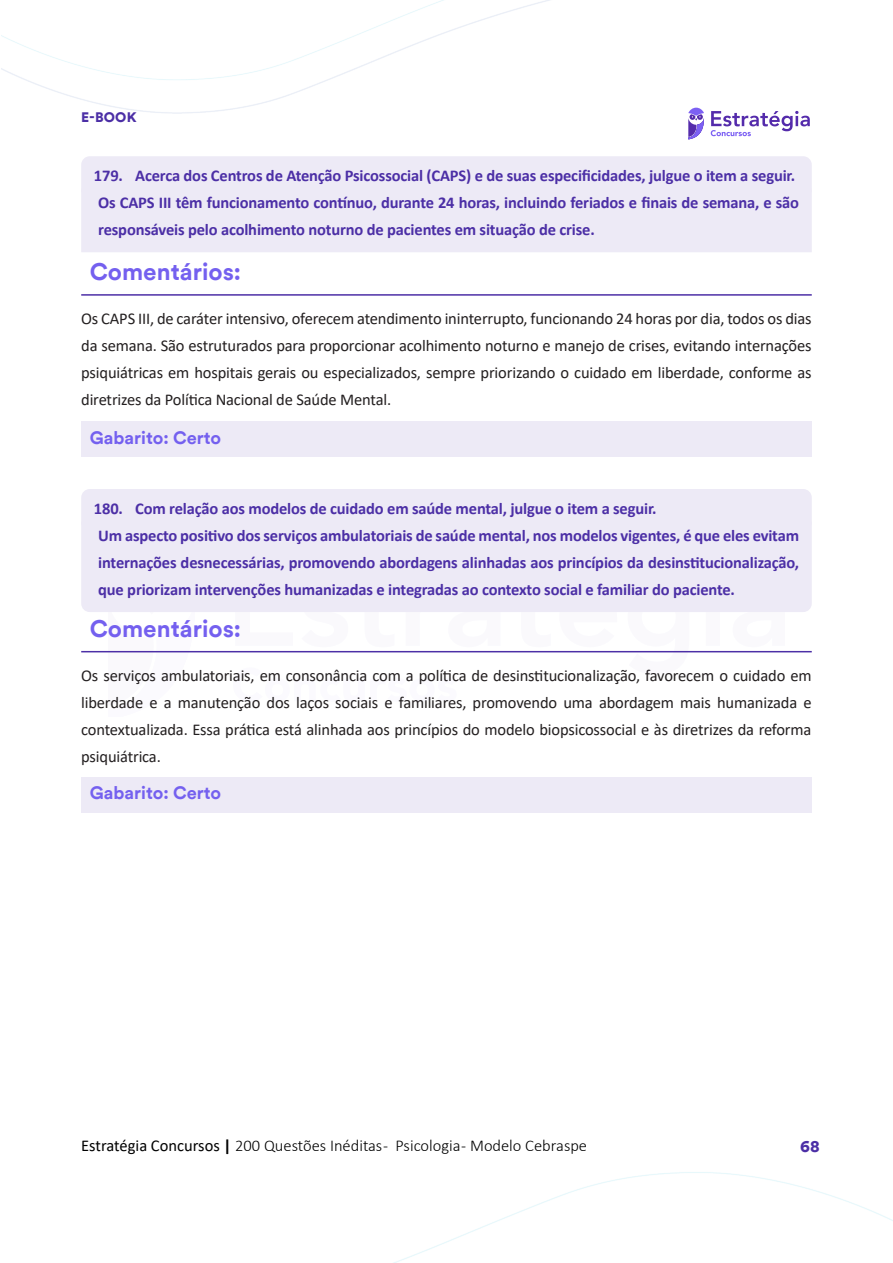
<style>
.page{position:relative;width:893px;height:1263px;background:#fff}
.page>*{position:absolute;margin:0;border:0;box-sizing:border-box;transform-origin:0 0}
.t1{font:700 24px "Circular XXTT";color:#7460ef}
.t2{font:700 18px "Circular XXTT";color:#7460ef}
.t3{font:16.5px/27px "Calibri";letter-spacing:-.01em;color:#231f20;text-align:justify}
.t4{font:700 16.5px/27px "Calibri";letter-spacing:-.01em;color:#4c2fa6}
.t5{font:300 16.5px "Calibri";color:#000}
.t6{font:900 16.5px "Circular XXTT";color:#4c2fa6}
.t7{font:900 13.8px "Circular XXTT";color:#4c2fa6}
.s1{font-weight:400}
.s2{font-weight:700}
</style>
<div class="page">
<img style="left:2px;top:0;width:795px;height:140px">
<svg style="left:108px;top:650px;width:87px;height:3px"></svg>
<svg style="left:628px;top:650px;width:61px;height:3px"></svg>
<div style="left:81px;top:156px;width:731px;height:42px;background:#edeaf6;border-radius:9px"></div>
<div style="left:81px;top:192px;width:731px;height:60px;background:#edeaf6"></div>
<hr style="left:81px;top:294px;width:731px;height:2px;background:#4c2fa6">
<div style="left:81px;top:422px;width:731px;height:35px;background:#edeaf6"></div>
<div style="left:81px;top:489px;width:731px;height:42px;background:#edeaf6;border-radius:9px"></div>
<div style="left:81px;top:516px;width:731px;height:96px;background:#edeaf6;border-radius:9px"></div>
<hr style="left:81px;top:651px;width:731px;height:1px;background:#4c2fa6">
<div style="left:81px;top:777px;width:731px;height:35px;background:#edeaf6"></div>
<svg style="left:688px;top:108px;width:16px;height:31px"></svg>
<svg style="left:711px;top:111px;width:99px;height:25px"></svg>
<p class="t7" style="left:81px;top:108px;width:57px">E-BOOK</p>
<p class="t4" style="left:94px;top:162px;width:707px">179. Acerca dos Centros de Atenção Psicossocial (CAPS) e de suas especificidades, julgue o item a seguir.<br>Os CAPS III têm funcionamento contínuo, durante 24 horas, incluindo feriados e finais de semana, e são responsáveis pelo acolhimento noturno de pacientes em situação de crise.</p>
<h1 class="t1" style="left:90px;top:255px;width:153px">Comentários:</h1>
<p class="t3" style="left:81px;top:304px;width:732px">Os CAPS III, de caráter intensivo, oferecem atendimento ininterrupto, funcionando 24 horas por dia, todos os dias da semana. São estruturados para proporcionar acolhimento noturno e manejo de crises, evitando internações psiquiátricas em hospitais gerais ou especializados, sempre priorizando o cuidado em liberdade, conforme as diretrizes da Política Nacional de Saúde Mental.</p>
<p class="t2" style="left:90px;top:425px;width:133px">Gabarito: Certo</p>
<p class="t4" style="left:94px;top:495px;width:707px">180. Com relação aos modelos de cuidado em saúde mental, julgue o item a seguir.<br>Um aspecto positivo dos serviços ambulatoriais de saúde mental, nos modelos vigentes, é que eles evitam internações desnecessárias, promovendo abordagens alinhadas aos princípios da desinstitucionalização, que priorizam intervenções humanizadas e integradas ao contexto social e familiar do paciente.</p>
<h1 class="t1" style="left:90px;top:612px;width:153px">Comentários:</h1>
<p class="t3" style="left:81px;top:661px;width:732px">Os serviços ambulatoriais, em consonância com a política de desinstitucionalização, favorecem o cuidado em liberdade e a manutenção dos laços sociais e familiares, promovendo uma abordagem mais humanizada e contextualizada. Essa prática está alinhada aos princípios do modelo biopsicossocial e às diretrizes da reforma psiquiátrica.</p>
<p class="t2" style="left:90px;top:780px;width:133px">Gabarito: Certo</p>
<p class="t5" style="left:81px;top:1135px;width:507px"><span class="s1">Estratégia Concursos</span> <span class="s2">|</span> 200 Questões Inéditas - Psicologia - Modelo Cebraspe</p>
<p class="t6" style="left:800px;top:1135px;width:21px">68</p>
</div>
